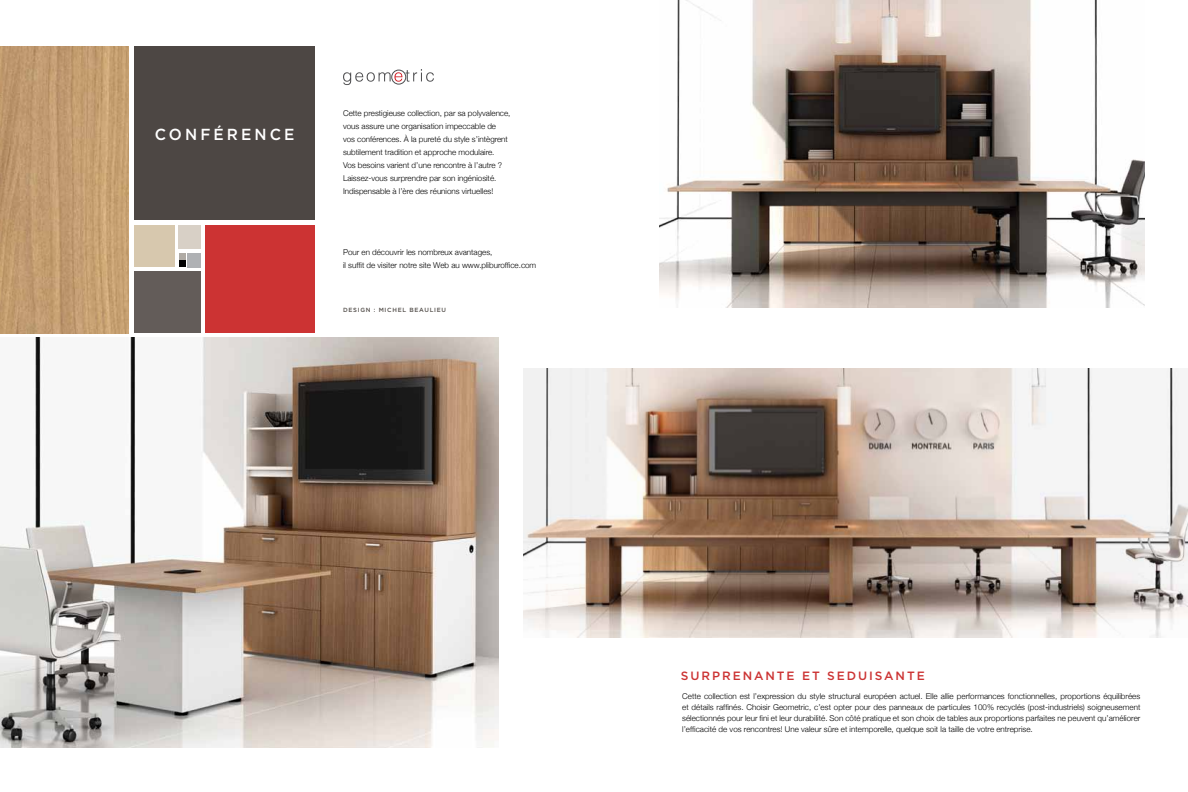
<style>
.page{position:relative;width:1188px;height:792px;background:#fff}
.page>*{position:absolute;margin:0;border:0;box-sizing:border-box;transform-origin:0 0}
.t1{font:500 16px "Gotham";letter-spacing:.2em;color:#fff;scale:.96 1}
.t2{font:500 12px "Gotham";letter-spacing:.16em;color:#c33}
.t3{font:300 8px/13px "Helvetica Neue";color:#000}
.t4{font:500 6px "Gotham";letter-spacing:.12em;color:#534e4a}
</style>
<div class="page">
<img style="left:0;top:47px;width:128px;height:286px">
<div style="left:134px;top:47px;width:181px;height:173px;background:#4d4744"></div>
<img style="left:0;top:338px;width:499px;height:409px">
<img style="left:659px;top:0;width:486px;height:307px">
<img style="left:524px;top:369px;width:664px;height:269px">
<div style="left:134px;top:226px;width:40px;height:41px;background:#d7c8ae"></div>
<div style="left:178px;top:226px;width:23px;height:23px;background:#d8d0c6"></div>
<div style="left:179px;top:253px;width:6px;height:7px;background:#afaaa4"></div>
<svg style="left:179px;top:261px;width:6px;height:6px"></svg>
<div style="left:187px;top:253px;width:14px;height:14px;background:#afb1b4"></div>
<div style="left:206px;top:226px;width:109px;height:107px;background:#c33"></div>
<div style="left:134px;top:271px;width:67px;height:62px;background:#635c59"></div>
<svg style="left:343px;top:69px;width:91px;height:16px"></svg>
<div style="left:392px;top:70px;width:14px;height:14px;border:1px solid #4d4d4f;border-radius:50%"></div>
<h1 class="t1" style="left:155px;top:125px;width:147px">CONFÉRENCE</h1>
<p class="t3" style="left:343px;top:106px;width:169px">Cette prestigieuse collection, par sa polyvalence, vous assure une organisation impeccable de<br>vos conférences. À la pureté du style s’intègrent subtilement tradition et approche modulaire.<br>Vos besoins varient d’une rencontre à l’autre ?<br>Laissez-vous surprendre par son ingéniosité.<br>Indispensable à l’ère des réunions virtuelles!</p>
<p class="t3" style="left:343px;top:246px;width:195px">Pour en découvrir les nombreux avantages,<br>il suffit de visiter notre site Web au www.pliburoffice.com</p>
<p class="t4" style="left:343px;top:306px;width:105px">DESIGN : MICHEL BEAULIEU</p>
<h2 class="t2" style="left:681px;top:669px;width:52px">SUR PREN</h2>
<h2 class="t2" style="left:754px;top:669px;width:170px">AN TE ET SE DUISAN TE</h2>
<p class="t3" style="left:682px;top:691px;width:460px;line-height:11px;text-align:justify">Cette collection est l’expression du style structural européen actuel. Elle allie performances fonctionnelles, proportions équilibrées et détails raffinés. Choisir Geometric, c’est opter pour des panneaux de particules 100% recyclés (post-industriels) soigneusement sélectionnés pour leur fini et leur durabilité. Son côté pratique et son choix de tables aux proportions parfaites ne peuvent qu’améliorer l’efficacité de vos rencontres! Une valeur sûre et intemporelle, quelque soit la taille de votre entreprise.</p>
</div>
